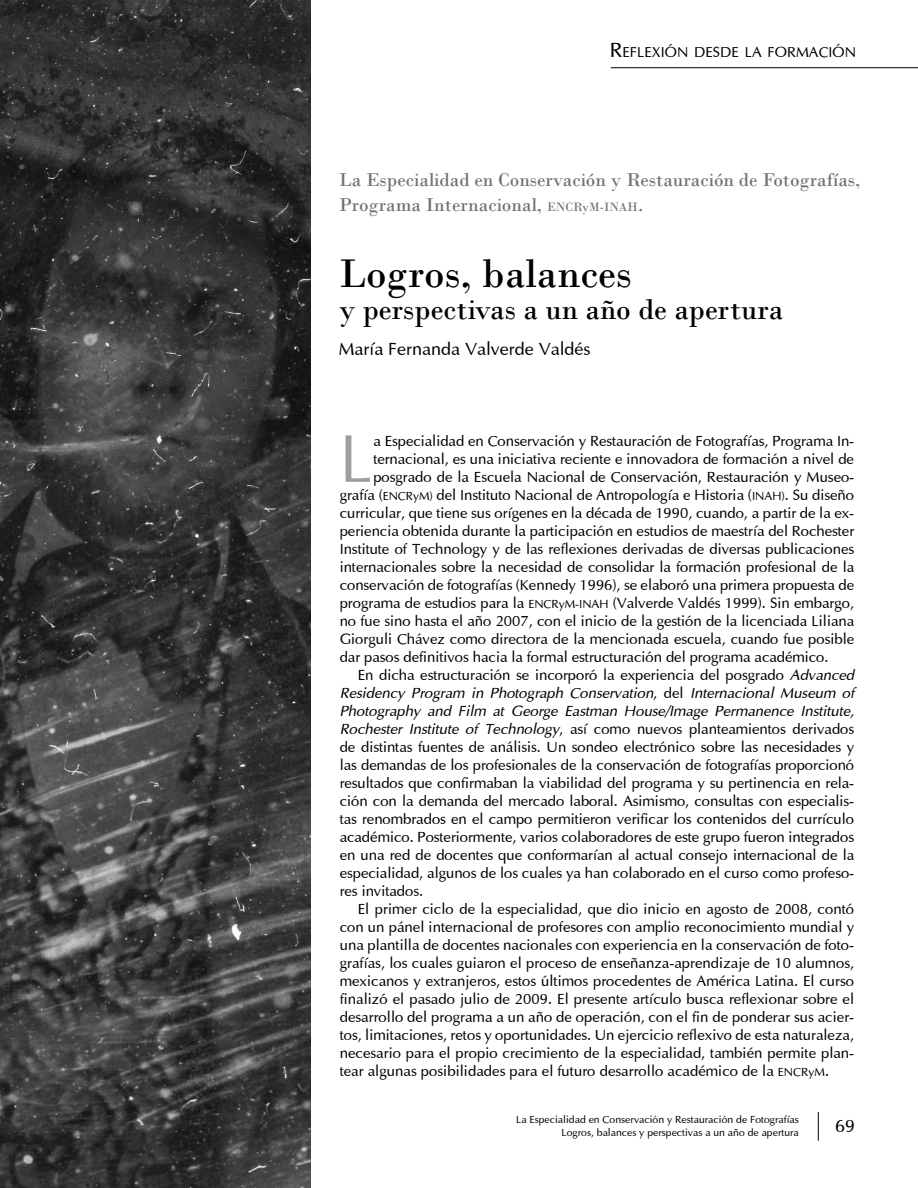
<style>
.page{position:relative;width:918px;height:1188px;background:#fff}
.page>*{position:absolute;margin:0;border:0;box-sizing:border-box;transform-origin:0 0}
.t1{font:67.95px "Optima";color:#9c9e9f}
.t2{font:42px "Bodoni";color:#000}
.t3{font:30px "Bodoni";color:#000}
.t4{font:19.5px/25.5px "Bodoni";color:#707172}
.t5{font:18px "Optima";color:#000}
.t6{font:15px "Optima";letter-spacing:-.005em;color:#000}
.t7{font:italic 15px "Optima";color:#000}
.t8{font:14.7px "Optima";color:#000}
.t9{font:10.5px/12.6px "Optima";color:#000;text-align:right}
.s1{font-size:21px}
.s2{font-size:12.75px}
.s3{font-size:12px}
.s4{font-style:italic}
.s5{font-style:normal}
</style>
<div class="page">
<svg style="left:818px;top:1112px;width:1px;height:29px"></svg>
<hr style="left:611px;top:67px;width:307px;height:1px;background:#000">
<img style="left:0;top:0;width:310px;height:1188px">
<p class="t8" style="left:610px;top:43px;width:248px"><span class="s1">R</span>EFLEXIÓN DESDE LA FORMACIÓN</p>
<h3 class="t4" style="left:339px;top:167px;width:523px">La Especialidad en Conservación y Restauración de Fotografías,<br>Programa Internacional, <span class="s2">ENCRyM-INAH</span>.</h3>
<h2 class="t2" style="left:339px;top:249px;width:294px">Logros, balances</h2>
<h3 class="t3" style="left:339px;top:291px;width:446px">y perspectivas a un año de apertura</h3>
<p class="t5" style="left:339px;top:338px;width:253px">María Fernanda Valverde Valdés</p>
<h1 class="t1" style="left:340px;top:418px;width:35px">L</h1>
<p class="t6" style="left:373px;top:432px;width:482px">a Especialidad en Conservación y Restauración de Fotografías, Programa In-</p>
<p class="t6" style="left:373px;top:450px;width:482px">ternacional, es una iniciativa reciente e innovadora de formación a nivel de</p>
<p class="t6" style="left:373px;top:468px;width:482px">posgrado de la Escuela Nacional de Conservación, Restauración y Museo-</p>
<p class="t6" style="left:340px;top:486px;width:516px">grafía (<span class="s3">ENCRyM)</span> del Instituto Nacional de Antropología e Historia (<span class="s3">INAH)</span>. Su diseño</p>
<p class="t6" style="left:340px;top:504px;width:516px">curricular, que tiene sus orígenes en la década de 1990, cuando, a partir de la ex-</p>
<p class="t6" style="left:340px;top:522px;width:516px">periencia obtenida durante la participación en estudios de maestría del Rochester</p>
<p class="t6" style="left:340px;top:540px;width:516px">Institute of Technology y de las reflexiones derivadas de diversas publicaciones</p>
<p class="t6" style="left:340px;top:558px;width:516px">internacionales sobre la necesidad de consolidar la formación profesional de la</p>
<p class="t6" style="left:340px;top:576px;width:516px">conservación de fotografías (Kennedy 1996), se elaboró una primera propuesta de</p>
<p class="t6" style="left:340px;top:594px;width:516px">programa de estudios para la <span class="s3">ENCRyM-INAH</span> (Valverde Valdés 1999). Sin embargo,</p>
<p class="t6" style="left:340px;top:612px;width:516px">no fue sino hasta el año 2007, con el inicio de la gestión de la licenciada Liliana</p>
<p class="t6" style="left:340px;top:630px;width:516px">Giorguli Chávez como directora de la mencionada escuela, cuando fue posible</p>
<p class="t6" style="left:340px;top:648px;width:490px">dar pasos definitivos hacia la formal estructuración del programa académico.</p>
<p class="t6" style="left:358px;top:666px;width:502px">En dicha estructuración se incorporó la experiencia del posgrado <span class="s4">Advanced</span></p>
<p class="t7" style="left:340px;top:684px;width:516px">Residency Program in Photograph Conservation<span class="s5">, d e l</span> Internacional Museum of</p>
<p class="t7" style="left:340px;top:702px;width:520px">Photography and Film at George Eastman House/Image Permanence Institute,</p>
<p class="t6" style="left:340px;top:720px;width:516px"><span class="s4">Rochester Institute of Technology</span>, así como nuevos planteamientos derivados</p>
<p class="t6" style="left:340px;top:738px;width:516px">de distintas fuentes de análisis. Un sondeo electrónico sobre las necesidades y</p>
<p class="t6" style="left:340px;top:756px;width:516px">las demandas de los profesionales de la conservación de fotografías proporcionó</p>
<p class="t6" style="left:340px;top:774px;width:516px">resultados que confirmaban la viabilidad del programa y su pertinencia en rela-</p>
<p class="t6" style="left:340px;top:792px;width:516px">ción con la demanda del mercado laboral. Asimismo, consultas con especialis-</p>
<p class="t6" style="left:340px;top:810px;width:516px">tas renombrados en el campo permitieron verificar los contenidos del currículo</p>
<p class="t6" style="left:340px;top:828px;width:516px">académico. Posteriormente, varios colaboradores de este grupo fueron integrados</p>
<p class="t6" style="left:340px;top:846px;width:516px">en una red de docentes que conformarían al actual consejo internacional de la</p>
<p class="t6" style="left:340px;top:864px;width:516px">especialidad, algunos de los cuales ya han colaborado en el curso como profeso-</p>
<p class="t6" style="left:340px;top:882px;width:85px">res invitados.</p>
<p class="t6" style="left:358px;top:900px;width:498px">El primer ciclo de la especialidad, que dio inicio en agosto de 2008, contó</p>
<p class="t6" style="left:340px;top:918px;width:516px">con un pánel internacional de profesores con amplio reconocimiento mundial y</p>
<p class="t6" style="left:340px;top:936px;width:516px">una plantilla de docentes nacionales con experiencia en la conservación de foto-</p>
<p class="t6" style="left:340px;top:954px;width:516px">grafías, los cuales guiaron el proceso de enseñanza-aprendizaje de 10 alumnos,</p>
<p class="t6" style="left:340px;top:972px;width:516px">mexicanos y extranjeros, estos últimos procedentes de América Latina. El curso</p>
<p class="t6" style="left:340px;top:990px;width:516px">finalizó el pasado julio de 2009. El presente artículo busca reflexionar sobre el</p>
<p class="t6" style="left:340px;top:1008px;width:516px">desarrollo del programa a un año de operación, con el fin de ponderar sus acier-</p>
<p class="t6" style="left:340px;top:1026px;width:516px">tos, limitaciones, retos y oportunidades. Un ejercicio reflexivo de esta naturaleza,</p>
<p class="t6" style="left:340px;top:1044px;width:516px">necesario para el propio crecimiento de la especialidad, también permite plan-</p>
<p class="t6" style="left:340px;top:1062px;width:491px">tear algunas posibilidades para el futuro desarrollo académico de la <span class="s3">ENCRyM</span>.</p>
<p class="t9" style="left:516px;top:1113px;width:284px">La Especialidad en Conservación y Restauración de Fotografías<br>Logros, balances y perspectivas a un año de apertura</p>
<p class="t5" style="left:835px;top:1115px;width:21px">69</p>
</div>
